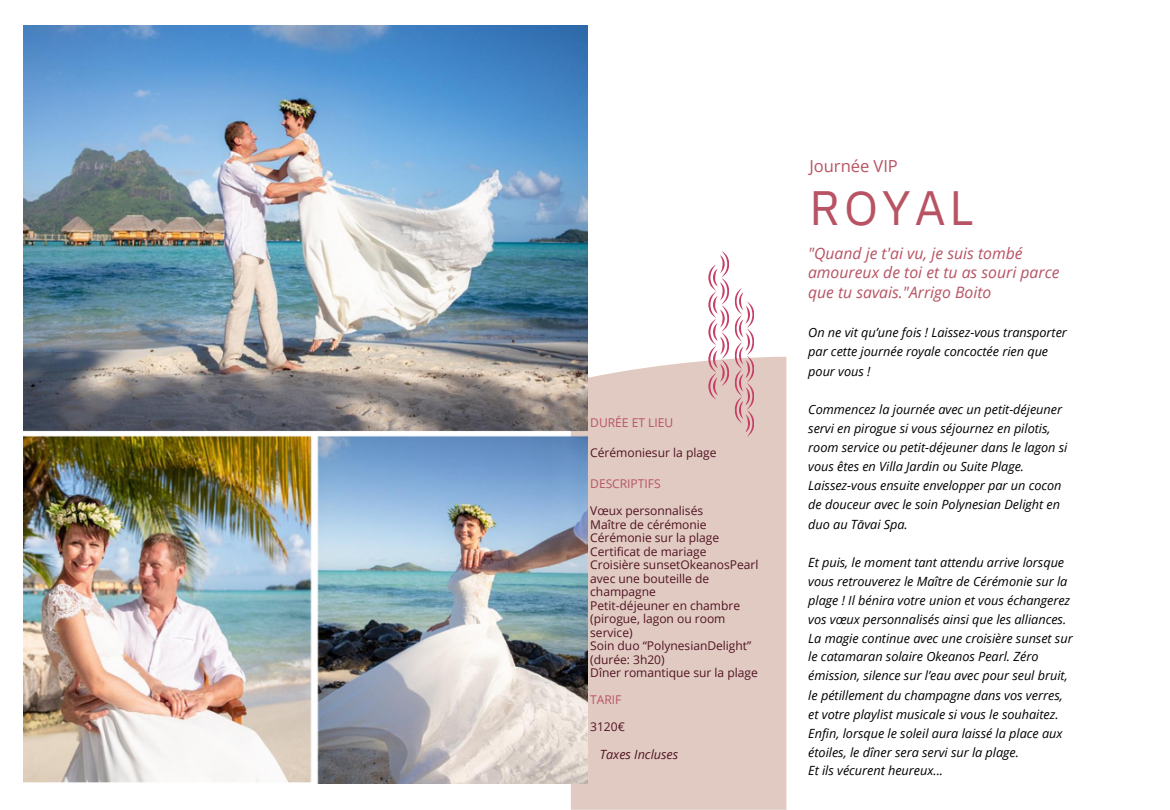
<style>
.page{position:relative;width:1170px;height:810px;background:#fff}
.page>*{position:absolute;margin:0;border:0;box-sizing:border-box;transform-origin:0 0}
.t1{font:48.15px "IBM Plex Sans";letter-spacing:.085em;color:#b85363}
.t2{font:16.5px "Open Sans";color:#b85363}
.t3{font:italic 15.75px/19.2px "Open Sans";color:#b85363}
.t4{font:italic 12.75px/19.2px "Open Sans";color:#000}
.t5{font:italic 12.75px "Open Sans";color:#521424}
.t6{font:12.15px "Open Sans";color:#521424}
.t7{font:12px/13.5px "Open Sans";color:#521424}
.t8{font:12px "Open Sans";color:#b85363}
</style>
<div class="page">
<div style="left:571px;top:357px;width:215px;height:453px;background:#e0cac1"></div>
<svg style="left:735px;top:288px;width:19px;height:149px"></svg>
<svg style="left:708px;top:251px;width:21px;height:149px"></svg>
<img style="left:23px;top:26px;width:564px;height:758px">
<p class="t8" style="left:590px;top:414px;width:84px">DURÉE ET LIEU</p>
<p class="t6" style="left:590px;top:444px;width:128px">Cérémoniesur la plage</p>
<p class="t8" style="left:590px;top:475px;width:72px">DESCRIPTIFS</p>
<p class="t7" style="left:590px;top:504px;width:114px">Vœux personnalisés</p>
<p class="t7" style="left:590px;top:517px;width:118px">Maître de cérémonie</p>
<p class="t7" style="left:590px;top:531px;width:131px">Cérémonie sur la plage</p>
<p class="t7" style="left:590px;top:544px;width:118px">Certificat de mariage</p>
<p class="t7" style="left:590px;top:558px;width:170px">Croisière sunsetOkeanosPearl avec une bouteille de champagne</p>
<p class="t7" style="left:590px;top:598px;width:151px">Petit-déjeuner en chambre (pirogue, lagon ou room service)</p>
<p class="t7" style="left:590px;top:639px;width:163px">Soin duo “PolynesianDelight” (durée: 3h20)</p>
<p class="t7" style="left:590px;top:666px;width:169px">Dîner romantique sur la plage</p>
<p class="t8" style="left:590px;top:691px;width:33px">TARIF</p>
<p class="t7" style="left:590px;top:720px;width:36px">3120€</p>
<p class="t5" style="left:600px;top:745px;width:80px">Taxes Incluses</p>
<p class="t2" style="left:809px;top:154px;width:90px">Journée VIP</p>
<p class="t1" style="left:809px;top:175px;width:166px">ROYAL</p>
<p class="t3" style="left:808px;top:244px;width:253px">"Quand je t'ai vu, je suis tombé amoureux de toi et tu as souri parce que tu savais."Arrigo Boito</p>
<p class="t4" style="left:808px;top:323px;width:260px">On ne vit qu’une fois ! Laissez-vous transporter par cette journée royale concoctée rien que</p>
<p class="t4" style="left:808px;top:361px;width:64px">pour vous !</p>
<p class="t4" style="left:808px;top:399px;width:255px">Commencez la journée avec un petit-déjeuner</p>
<p class="t4" style="left:808px;top:418px;width:244px">servi en pirogue si vous séjournez en pilotis,</p>
<p class="t4" style="left:808px;top:438px;width:261px">room service ou petit-déjeuner dans le lagon si</p>
<p class="t4" style="left:808px;top:457px;width:217px">vous êtes en Villa Jardin ou Suite Plage.</p>
<p class="t4" style="left:808px;top:476px;width:255px">Laissez-vous ensuite envelopper par un cocon</p>
<p class="t4" style="left:808px;top:495px;width:253px">de douceur avec le soin Polynesian Delight en</p>
<p class="t4" style="left:808px;top:514px;width:101px">duo au Tāvai Spa.</p>
<p class="t4" style="left:808px;top:552px;width:257px">Et puis, le moment tant attendu arrive lorsque</p>
<p class="t4" style="left:808px;top:571px;width:261px">vous retrouverez le Maître de Cérémonie sur la</p>
<p class="t4" style="left:808px;top:591px;width:263px">plage ! Il bénira votre union et vous échangerez</p>
<p class="t4" style="left:808px;top:610px;width:259px">vos vœux personnalisés ainsi que les alliances.</p>
<p class="t4" style="left:808px;top:629px;width:266px">La magie continue avec une croisière sunset sur</p>
<p class="t4" style="left:808px;top:647px;width:232px">le catamaran solaire Okeanos Pearl. Zéro</p>
<p class="t4" style="left:808px;top:666px;width:261px">émission, silence sur l’eau avec pour seul bruit,</p>
<p class="t4" style="left:808px;top:685px;width:256px">le pétillement du champagne dans vos verres,</p>
<p class="t4" style="left:808px;top:704px;width:252px">et votre playlist musicale si vous le souhaitez.</p>
<p class="t4" style="left:808px;top:723px;width:256px">Enfin, lorsque le soleil aura laissé la place aux</p>
<p class="t4" style="left:808px;top:742px;width:212px">étoiles, le dîner sera servi sur la plage.</p>
<p class="t4" style="left:808px;top:760px;width:136px">Et ils vécurent heureux...</p>
</div>
